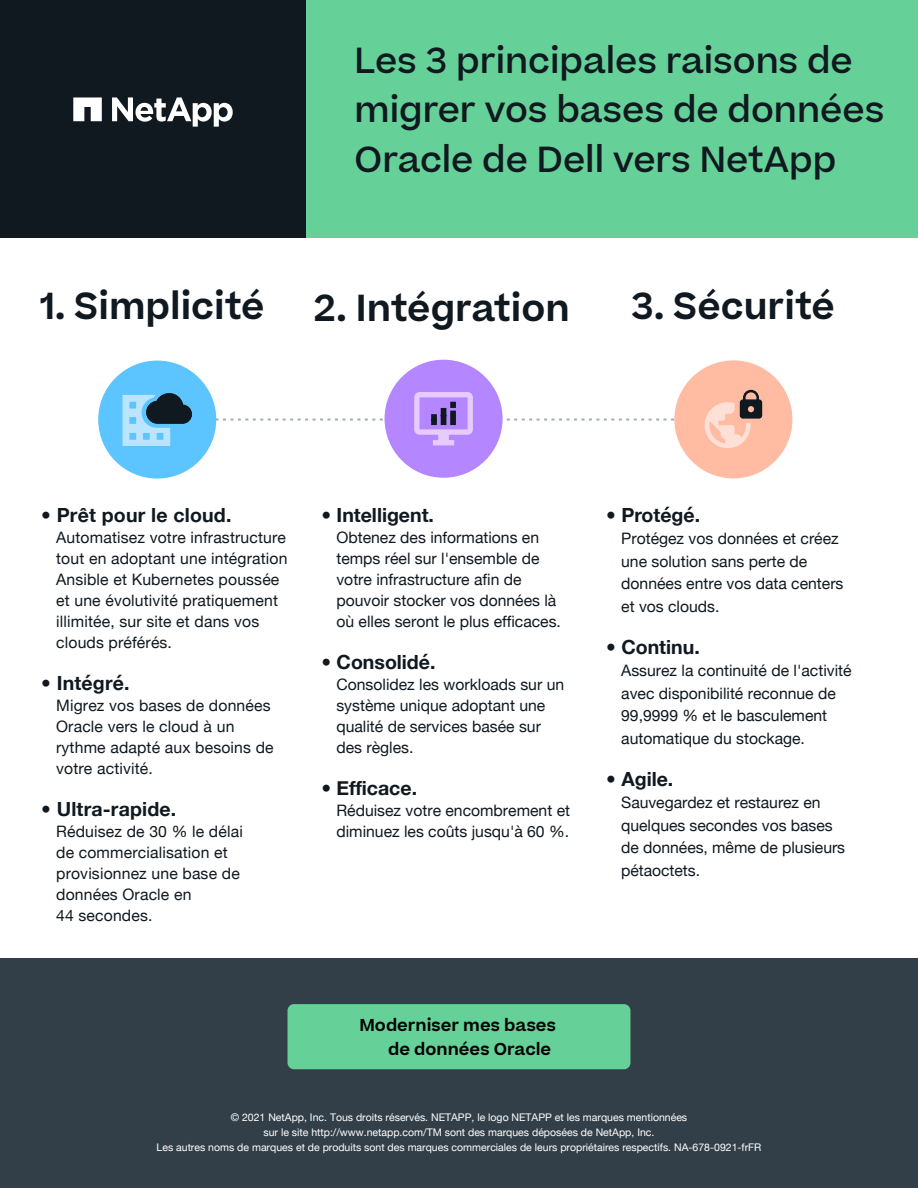
<style>
.page{position:relative;width:918px;height:1188px;background:#fff}
.page>*{position:absolute;margin:0;border:0;box-sizing:border-box;transform-origin:0 0}
.t1{font:600 36px "Beatrice";color:#101820}
.t2{font:500 34.5px/49.5px "Beatrice";color:#101820}
.t3{font:700 19.5px "Helvetica Neue";color:#101820}
.t4{font:600 16.5px/24px "Beatrice";color:#000;text-align:right}
.t5{font:15.75px/21px "Helvetica Neue";color:#101820}
.t6{font:10.5px/15px "Helvetica Neue";color:#fff;text-align:center}
.s1{font-weight:400}
</style>
<div class="page">
<div style="left:0;top:959px;width:918px;height:229px;background:#333f48"></div>
<div style="left:306px;top:0;width:612px;height:238px;background:#65d097"></div>
<div style="left:0;top:0;width:306px;height:238px;background:#101820"></div>
<svg style="left:112px;top:97px;width:121px;height:30px"></svg>
<svg style="left:73px;top:97px;width:29px;height:24px"></svg>
<div style="left:288px;top:1004px;width:342px;height:65px;background:#65d097;border-radius:6px"></div>
<div style="left:98px;top:361px;width:118px;height:118px;background:#5cc4ff;border-radius:50%"></div>
<div style="left:385px;top:360px;width:118px;height:118px;background:#b486ff;border-radius:50%"></div>
<div style="left:674px;top:360px;width:118px;height:118px;background:#ffbca3;border-radius:50%"></div>
<svg style="left:123px;top:390px;width:639px;height:58px"></svg>
<h2 class="t2" style="left:355px;top:36px;width:531px">Les 3 principales raisons de migrer vos bases de données<br>Oracle de Dell vers NetApp</h2>
<h1 class="t1" style="left:41px;top:282px;width:225px">1. Simplicité</h1>
<h1 class="t1" style="left:314px;top:284px;width:257px">2. Intégration</h1>
<h1 class="t1" style="left:632px;top:282px;width:205px">3. Sécurité</h1>
<p class="t3" style="left:41px;top:499px;width:192px"><span class="s1">•</span> Prêt pour le cloud.</p>
<p class="t5" style="left:56px;top:526px;width:233px">Automatisez votre infrastructure tout en adoptant une intégration<br>Ansible et Kubernetes poussée et une évolutivité pratiquement illimitée, sur site et dans vos clouds préférés.</p>
<p class="t3" style="left:41px;top:667px;width:90px"><span class="s1">•</span> Intégré.</p>
<p class="t5" style="left:56px;top:694px;width:219px">Migrez vos bases de données<br>Oracle vers le cloud à un rythme adapté aux besoins de votre activité.</p>
<p class="t3" style="left:41px;top:793px;width:137px"><span class="s1">•</span> Ultra-rapide.</p>
<p class="t5" style="left:56px;top:820px;width:188px">Réduisez de 30 % le délai de commercialisation et provisionnez une base de données Oracle en<br>44 secondes.</p>
<p class="t3" style="left:321px;top:499px;width:114px"><span class="s1">•</span> Intelligent.</p>
<p class="t5" style="left:336px;top:526px;width:226px">Obtenez des informations en temps réel sur l'ensemble de votre infrastructure afin de pouvoir stocker vos données là où elles seront le plus efficaces.</p>
<p class="t3" style="left:321px;top:646px;width:116px"><span class="s1">•</span> Consolidé.</p>
<p class="t5" style="left:336px;top:673px;width:229px">Consolidez les workloads sur un système unique adoptant une qualité de services basée sur des règles.</p>
<p class="t3" style="left:321px;top:772px;width:97px"><span class="s1">•</span> Efficace.</p>
<p class="t5" style="left:336px;top:799px;width:235px">Réduisez votre encombrement et diminuez les coûts jusqu'à 60 %.</p>
<p class="t3" style="left:606px;top:499px;width:95px"><span class="s1">•</span> Protégé.</p>
<p class="t5" style="left:621px;top:527px;width:224px;line-height:22.5px">Protégez vos données et créez une solution sans perte de données entre vos data centers et vos clouds.</p>
<p class="t3" style="left:606px;top:631px;width:95px"><span class="s1">•</span> Continu.</p>
<p class="t5" style="left:621px;top:659px;width:232px;line-height:22.5px">Assurez la continuité de l'activité avec disponibilité reconnue de<br>99,9999 % et le basculement automatique du stockage.</p>
<p class="t3" style="left:606px;top:763px;width:69px"><span class="s1">•</span> Agile.</p>
<p class="t5" style="left:621px;top:791px;width:225px;line-height:22.5px">Sauvegardez et restaurez en quelques secondes vos bases de données, même de plusieurs pétaoctets.</p>
<p class="t4" style="left:359px;top:1013px;width:198px">Moderniser mes bases de données Oracle</p>
<p class="t6" style="left:157px;top:1109px;width:606px">© 2021 NetApp, Inc. Tous droits réservés. NETAPP, le logo NETAPP et les marques mentionnées<br>sur le site http://www.netapp.com/TM sont des marques déposées de NetApp, Inc.<br>Les autres noms de marques et de produits sont des marques commerciales de leurs propriétaires respectifs. NA-678-0921-frFR</p>
</div>
